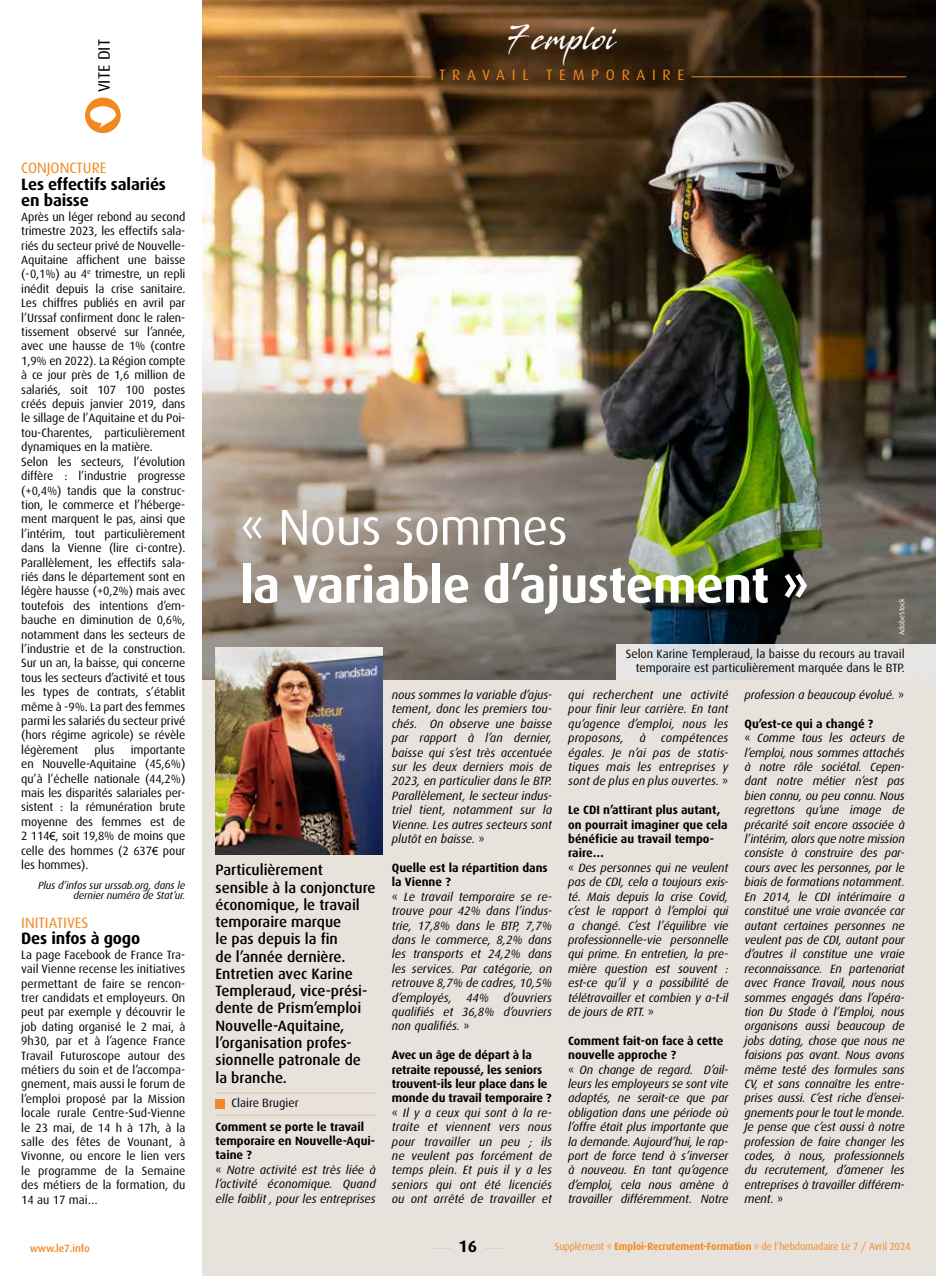
<style>
.page{position:relative;width:936px;height:1276px;background:#fff}
.page>*{position:absolute;margin:0;border:0;box-sizing:border-box;transform-origin:0 0}
.t1{font:700 50.55px "Dax";letter-spacing:-.01em;color:#fff}
.t2{font:50.55px "Dax";letter-spacing:-.01em;color:#fff}
.t3{font:32.1px "Stingray";letter-spacing:.04em;color:#fff;scale:.74 1}
.t4{font:700 16.5px/16.5px "Dax";letter-spacing:-.01em;color:#000}
.t5{font:16.5px "Dax";color:#000}
.t6{font:500 15px/17.2px "Dax";color:#000}
.t7{font:15px "Dax";color:#f18821}
.t8{font:15px "Dax";letter-spacing:.45em;color:#f18821}
.t9{font:italic 12px/14.4px "Dax";letter-spacing:-.01em;color:#000}
.t10{font:12px/14.4px "Dax";letter-spacing:-.01em;color:#000;text-align:justify}
.t11{font:italic 12px/14.4px "Dax";letter-spacing:.01em;color:#000}
.t12{font:10.5px "Dax";letter-spacing:-.01em;color:#f28a22;scale:.95 1}
.t13{font:italic 10.5px/10.5px "Dax";letter-spacing:-.01em;color:#000;text-align:right}
.t14{font:500 10.5px "Dax";letter-spacing:-.01em;color:#f18823}
.t15{font:7.5px "Dax";letter-spacing:.01em;color:#fff}
.s1{font-family:"Arial";font-size:11.25px}
.s2{font-weight:700;font-style:normal}
.s3{font-style:normal}
.s4{font-weight:700}
</style>
<div class="page">
<div style="left:202px;top:0;width:733px;height:1276px;background:#e7e2dc"></div>
<img style="left:202px;top:0;width:733px;height:100px">
<img style="left:202px;top:100px;width:733px;height:579px">
<hr style="left:215px;top:1092px;width:161px;height:1px;background:#f18821">
<div style="left:215px;top:1099px;width:10px;height:9px;background:#f18821"></div>
<hr style="left:215px;top:1114px;width:161px;height:1px;background:#f18821">
<hr style="left:217px;top:77px;width:215px;height:1px;background:#f18821">
<hr style="left:691px;top:77px;width:215px;height:1px;background:#f18821">
<svg style="left:85px;top:98px;width:36px;height:35px"></svg>
<div style="left:616px;top:644px;width:319px;height:35px;background:linear-gradient(to right,#dbdee1,#e7e6e4)"></div>
<svg style="left:434px;top:1248px;width:17px;height:1px"></svg>
<svg style="left:485px;top:1248px;width:17px;height:1px"></svg>
<img style="left:215px;top:647px;width:168px;height:208px">
<h3 class="t5" style="left:95px;top:92px;width:54px;rotate:-90deg">VITE DIT</h3>
<p class="t7" style="left:21px;top:160px;width:87px">CONJONCTURE</p>
<h3 class="t4" style="left:21px;top:176px;width:146px">Les effectifs salariés en baisse</h3>
<p class="t10" style="left:21px;top:210px;width:166px;text-align:left">Après un léger rebond au second trimestre 2023, les effectifs sala&shy;riés du secteur privé de Nouvelle-<br>Aquitaine affichent une baisse (-0,1%) au 4<sup>e</sup> trimestre, un repli inédit depuis la crise sanitaire.<br>Les chiffres publiés en avril par l’Urssaf confirment donc le ralen&shy;tissement observé sur l’année, avec une hausse de 1% (contre<br>1,9% en 2022). La Région compte à ce jour près de 1,6 million de salariés, soit 107 100 postes créés depuis janvier 2019, dans le sillage de l’Aquitaine et du Poi&shy;tou-Charentes, particulièrement dynamiques en la matière.<br>Selon les secteurs, l’évolution diffère : l’industrie progresse (+0,4%) tandis que la construc&shy;tion, le commerce et l’héberge&shy;ment marquent le pas, ainsi que l’intérim, tout particulièrement dans la Vienne (lire ci-contre).<br>Parallèlement, les effectifs sala&shy;riés dans le département sont en légère hausse (+0,2%) mais avec toutefois des intentions d’em&shy;bauche en diminution de 0,6%, notamment dans les secteurs de l’industrie et de la construction.<br>Sur un an, la baisse, qui concerne tous les secteurs d’activité et tous les types de contrats, s’établit même à -9%. La part des femmes parmi les salariés du secteur privé (hors régime agricole) se révèle légèrement</p>
<p class="t10" style="left:95px;top:742px;width:22px">plus</p>
<p class="t10" style="left:21px;top:742px;width:166px;text-indent:110px">importante en Nouvelle-Aquitaine (45,6%) qu’à l’échelle nationale (44,2%) mais les disparités salariales per&shy;sistent : la rémunération brute moyenne des femmes est de 2 114<span class="s1">€</span>, soit 19,8% de moins que celle des hommes (2 637<span class="s1">€</span> pour les hommes).</p>
<p class="t13" style="left:38px;top:879px;width:149px">Plus d’infos sur urssab.org, dans le dernier numéro de Stat’ur.</p>
<p class="t7" style="left:21px;top:914px;width:69px">INITIATIVES</p>
<h3 class="t4" style="left:21px;top:930px;width:120px">Des infos à gogo</h3>
<p class="t10" style="left:21px;top:947px;width:166px">La page Facebook de France Tra&shy;vail Vienne recense les initiatives permettant de faire se rencon&shy;trer candidats et employeurs. On peut par exemple y découvrir le job dating organisé le 2 mai, à 9h30, par et à l’agence France Travail Futuroscope autour des métiers du soin et de l’accompa&shy;gnement, mais aussi le forum de l’emploi proposé par la Mission locale rurale Centre-Sud-Vienne le 23 mai, de 14 h à 17h, à la salle des fêtes de Vounant, à Vivonne, ou encore le lien vers le programme de la Semaine des métiers de la formation, du 14 au 17 mai…</p>
<h2 class="t3" style="left:507px;top:17px;width:149px">7 emploi</h2>
<p class="t8" style="left:439px;top:66px;width:246px">TRAVAIL TEMPORAIRE</p>
<h1 class="t2" style="left:240px;top:499px;width:329px">« Nous sommes</h1>
<h1 class="t1" style="left:240px;top:556px;width:571px">la variable d’ajustement »</h1>
<p class="t15" style="left:897px;top:635px;width:39px;rotate:-90deg">AdobeStock</p>
<p class="t6" style="left:215px;top:861px;width:162px">Particulièrement sensible à la conjoncture économique, le travail temporaire marque<br>le pas depuis la fin<br>de l’année dernière.<br>Entretien avec Karine<br>Templeraud, vice-prési&shy;dente de Prism’emploi<br>Nouvelle-Aquitaine, l’organisation profes&shy;sionnelle patronale de la branche.</p>
<p class="t10" style="left:231px;top:1096px;width:69px">Claire Brugier</p>
<p class="t9" style="left:215px;top:1119px;width:162px"><span class="s2">Comment se porte le travail temporaire en Nouvelle-Aqui&shy;taine ?<br></span><span class="s3">«</span> Notre activité est très liée à l’activité économique. Quand elle faiblit , pour les entreprises</p>
<p class="t9" style="left:392px;top:688px;width:162px;text-align:justify">nous sommes la variable d’ajus&shy;tement, donc les premiers tou&shy;chés. On observe une baisse par rapport à l’an dernier, baisse qui s’est très accentuée sur les deux derniers mois de 2023, en particulier dans le BTP.<br>Parallèlement, le secteur indus&shy;triel tient, notamment sur la Vienne. Les autres secteurs sont plutôt en baisse. <span class="s3">»</span></p>
<p class="t9" style="left:392px;top:860px;width:162px"><span class="s2">Quelle est la répartition dans la Vienne ?<br></span><span class="s3">«</span> Le travail temporaire se re&shy;trouve pour 42% dans l’indus&shy;trie, 17,8% dans le BTP, 7,7% dans le commerce, 8,2% dans les transports et 24,2% dans les services. Par catégorie, on retrouve 8,7% de cadres, 10,5% d’employés, 44% d’ouvriers qualifiés et 36,8% d’ouvriers non qualifiés. <span class="s3">»</span></p>
<p class="t11" style="left:392px;top:1048px;width:162px"><span class="s2">Avec un âge de départ à la retraite repoussé, les seniors trouvent-ils leur place dans le monde du travail temporaire ? </span><span class="s3">«</span> Il y a ceux qui sont à la re&shy;traite et viennent vers nous pour travailler un peu ; ils ne veulent pas forcément de temps plein. Et puis il y a les seniors qui ont été licenciés ou ont arrêté de travailler et</p>
<p class="t10" style="left:625px;top:647px;width:280px;line-height:13.5px;text-align:right">Selon Karine Templeraud, la baisse du recours au travail temporaire est particulièrement marquée dans le BTP.</p>
<p class="t9" style="left:568px;top:688px;width:162px;text-align:justify">qui recherchent une activité pour finir leur carrière. En tant qu’agence d’emploi, nous les proposons,</p>
<p class="t9" style="left:568px;top:731px;width:162px;text-align:justify;text-indent:93px">compétences égales. Je n’ai pas de statis&shy;tiques mais les entreprises y sont de plus en plus ouvertes. <span class="s3">»</span></p>
<p class="t9" style="left:568px;top:803px;width:162px"><span class="s2">Le CDI n’attirant plus autant, on pourrait imaginer que cela bénéficie au travail tempo&shy;raire…<br></span><span class="s3">«</span> Des personnes qui ne veulent pas de CDI, cela a toujours exis&shy;té. Mais depuis la crise Covid, c’est le rapport à l’emploi qui a changé. C’est l’équilibre vie professionnelle-vie personnelle qui prime. En entretien, la pre&shy;mière question est souvent : est-ce qu’il y a possibilité de télétravailler et combien y a-t-il de jours de RTT. <span class="s3">»</span></p>
<p class="t9" style="left:568px;top:1033px;width:162px"><span class="s2">Comment fait-on face à cette nouvelle approche ?<br></span><span class="s3">«</span> On change de regard. D’ail&shy;leurs les employeurs se sont vite adaptés, ne serait-ce que par obligation dans une période où l’offre était plus importante que la demande. Aujourd’hui, le rap&shy;port de force tend à s’inverser à nouveau. En tant qu’agence d’emploi, cela nous amène à travailler différemment. Notre</p>
<p class="t9" style="left:639px;top:731px;width:8px">à</p>
<p class="t9" style="left:744px;top:688px;width:161px">profession a beaucoup évolué. <span class="s3">»</span></p>
<p class="t9" style="left:744px;top:716px;width:162px"><span class="s2">Qu’est-ce qui a changé ?<br></span><span class="s3">«</span> Comme tous les acteurs de l’emploi, nous sommes attachés à notre rôle sociétal. Cepen&shy;dant notre métier n’est pas bien connu, ou peu connu. Nous regrettons qu’une image de précarité soit encore associée à l’intérim, alors que notre mission consiste à construire des par&shy;cours avec les personnes, par le biais de formations notamment.<br>En 2014, le CDI intérimaire a constitué une vraie avancée car autant certaines personnes ne veulent pas de CDI, autant pour d’autres il constitue une vraie reconnaissance. En partenariat avec France Travail, nous nous sommes engagés dans l’opéra&shy;tion Du Stade à l’Emploi, nous organisons aussi beaucoup de jobs dating, chose que nous ne faisions pas avant. Nous avons même testé des formules sans<br>CV, et sans connaître les entre&shy;prises aussi. C’est riche d’ensei&shy;gnements pour le tout le monde.<br>Je pense que c’est aussi à notre profession de faire changer les codes, à nous, professionnels du recrutement, d’amener les entreprises à travailler différem&shy;ment. <span class="s3">»</span></p>
<p class="t14" style="left:30px;top:1242px;width:62px">www.le7.info</p>
<h3 class="t4" style="left:458px;top:1238px;width:20px">16</h3>
<p class="t12" style="left:555px;top:1240px;width:375px">Supplément « <span class="s4">Emploi-Recrutement-Formation</span> » de l’hebdomadaire Le 7 / Avril 2024</p>
</div>
